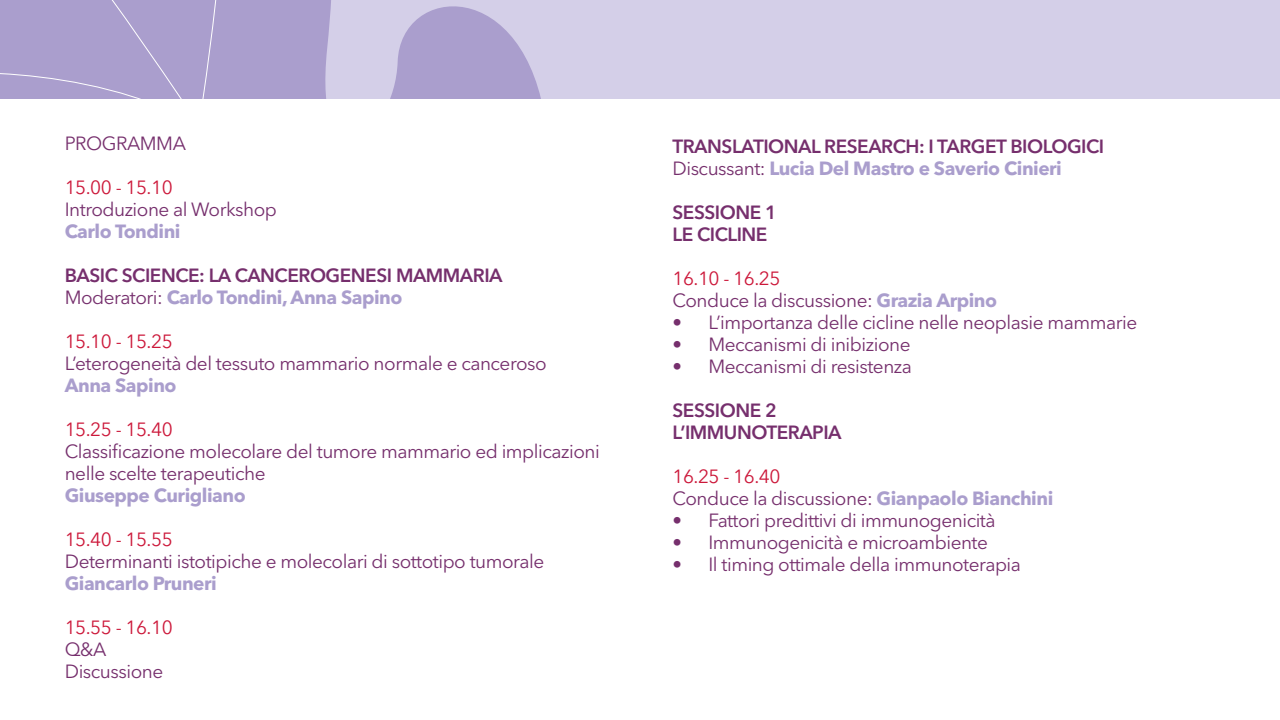
<style>
.page{position:relative;width:1280px;height:720px;background:#fff}
.page>*{position:absolute;margin:0;border:0;box-sizing:border-box;transform-origin:0 0}
.t1{font:19px/22px "Avenir Next LT Pro";letter-spacing:-.025em;color:#762f6d}
.t2{font:600 19px/22px "Avenir Next LT Pro";letter-spacing:-.025em;color:#762f6d}
.t3{font:700 19px "Avenir Next LT Pro";letter-spacing:-.025em;color:#aa9ecd}
.t4{font:19px "Avenir Next LT Pro";letter-spacing:-.025em;color:#cc183a}
.s1{font-weight:400}
.s2{font-weight:700;color:#aa9ecd}
.s3{color:#cc183a}
</style>
<div class="page">
<div style="left:566px;top:0;width:714px;height:98px;background:#d4cfe8"></div>
<svg style="left:423px;top:0;width:143px;height:98px;background:#bab1d7"></svg>
<svg style="left:223px;top:0;width:200px;height:98px;background:#bab0d7"></svg>
<div style="left:0;top:0;width:223px;height:98px;background:#aa9ecd"></div>
<p class="t1" style="left:65px;top:132px;width:123px">PROGRAMMA</p>
<p class="t4" style="left:65px;top:176px;width:109px">15.00 - 15.10</p>
<p class="t1" style="left:65px;top:198px;width:214px">Introduzione al Workshop</p>
<p class="t3" style="left:65px;top:220px;width:117px">Carlo Tondini</p>
<p class="t2" style="left:65px;top:264px;width:439px">BASIC SCIENCE: LA CANCEROGENESI MAMMARIA<br><span class="s1">Moderatori:</span> <span class="s2">Carlo Tondini, Anna Sapino</span></p>
<p class="t4" style="left:65px;top:330px;width:109px">15.10 - 15.25</p>
<p class="t1" style="left:65px;top:352px;width:483px">L’eterogeneità del tessuto mammario normale e canceroso</p>
<p class="t3" style="left:65px;top:374px;width:113px">Anna Sapino</p>
<p class="t4" style="left:65px;top:418px;width:109px">15.25 - 15.40</p>
<p class="t1" style="left:65px;top:440px;width:537px">Classificazione molecolare del tumore mammario ed implicazioni nelle scelte terapeutiche</p>
<p class="t3" style="left:65px;top:484px;width:182px">Giuseppe Curigliano</p>
<p class="t4" style="left:65px;top:528px;width:109px">15.40 - 15.55</p>
<p class="t1" style="left:65px;top:550px;width:481px">Determinanti istotipiche e molecolari di sottotipo tumorale</p>
<p class="t3" style="left:65px;top:572px;width:154px">Giancarlo Pruneri</p>
<p class="t4" style="left:65px;top:616px;width:109px">15.55 - 16.10</p>
<p class="t1" style="left:65px;top:638px;width:100px">Q&amp;A<br>Discussione</p>
<p class="t2" style="left:673px;top:135px;width:433px">TRANSLATIONAL RESEARCH: I TARGET BIOLOGICI<br><span class="s1">Discussant:</span> <span class="s2">Lucia Del Mastro e Saverio Cinieri</span></p>
<p class="t2" style="left:673px;top:201px;width:106px">SESSIONE 1<br>LE CICLINE</p>
<p class="t1" style="left:673px;top:267px;width:326px"><span class="s3">16.10 - 16.25<br></span>Conduce la discussione: <span class="s2">Grazia Arpino</span></p>
<p class="t1" style="left:673px;top:311px;width:466px">• L’importanza delle cicline nelle neoplasie mammarie</p>
<p class="t1" style="left:673px;top:333px;width:240px">• Meccanismi di inibizione</p>
<p class="t1" style="left:673px;top:355px;width:241px">• Meccanismi di resistenza</p>
<p class="t2" style="left:673px;top:399px;width:171px">SESSIONE 2<br>L’IMMUNOTERAPIA</p>
<p class="t1" style="left:673px;top:465px;width:382px"><span class="s3">16.25 - 16.40<br></span>Conduce la discussione: <span class="s2">Gianpaolo Bianchini</span></p>
<p class="t1" style="left:673px;top:509px;width:325px">• Fattori predittivi di immunogenicità</p>
<p class="t1" style="left:673px;top:531px;width:317px">• Immunogenicità e microambiente</p>
<p class="t1" style="left:673px;top:553px;width:350px">• Il timing ottimale della immunoterapia</p>
</div>
